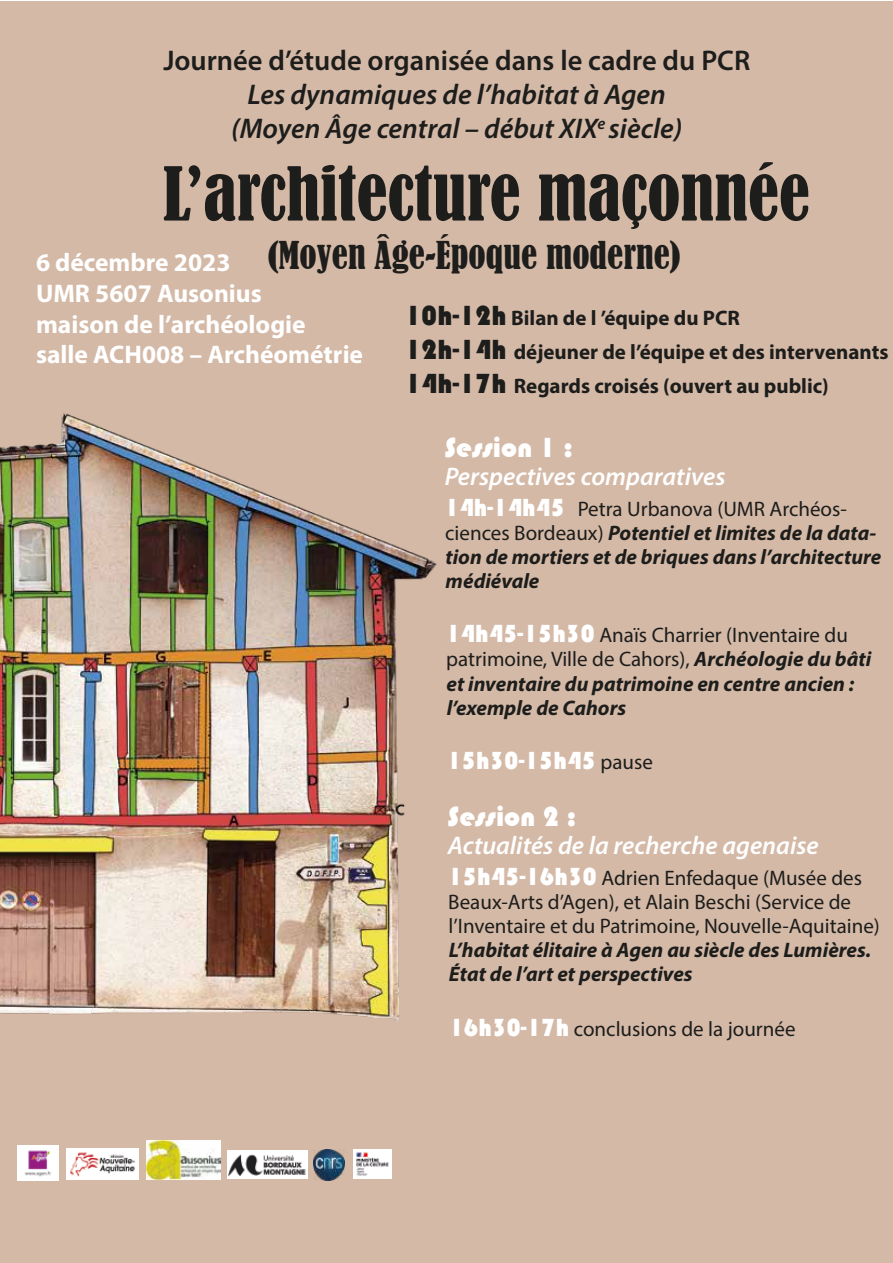
<style>
.page{position:relative;width:893px;height:1263px;background:#fff}
.page>*{position:absolute;margin:0;border:0;box-sizing:border-box;transform-origin:0 0}
.t1{font:condensed 69px "Bernard";color:#1d1d1b}
.t2{font:condensed 36px "Bernard";color:#1d1d1b}
.t3{font:italic 600 28.5px/34.2px "Myriad Pro";color:#1d1d1b;text-align:center}
.t4{font:600 28.5px "Myriad Pro";color:#1d1d1b}
.t5{font:28.5px "Bauhaus 93";color:#fff}
.t6{font:700 25.5px/30.6px "Myriad Pro";color:#fff}
.t7{font:italic 600 25.5px "Myriad Pro";color:#fff}
.t8{font:25.5px "Bauhaus 93";color:#fff}
.t9{font:italic 700 21px/24px "Myriad Pro";color:#1d1d1b}
.t10{font:21px/24px "Myriad Pro";color:#1d1d1b}
.t11{font:700 21px/34.2px "Myriad Pro";color:#1d1d1b}
.s1{font-family:"Bauhaus 93";font-weight:400;font-size:28.5px}
.s2{font-family:"Bauhaus 93";font-weight:400;font-style:normal;font-size:25.5px;color:#fff}
.s3{font-weight:400;font-style:normal}
.s4{font-family:"Myriad Pro";font-size:21px;color:#1d1d1b}
.s5{font-family:"Bauhaus 93";font-size:25.5px;color:#fff}
</style>
<div class="page">
<div style="left:0;top:2px;width:893px;height:1261px;background:#d4b9a7"></div>
<img style="left:147px;top:1140px;width:73px;height:39px">
<img style="left:228px;top:1150px;width:80px;height:29px">
<img style="left:313px;top:1149px;width:31px;height:32px">
<img style="left:354px;top:1149px;width:38px;height:29px">
<img style="left:67px;top:1148px;width:72px;height:32px">
<img style="left:18px;top:1145px;width:40px;height:36px">
<img style="left:0;top:413px;width:437px;height:609px">
<h3 class="t4" style="left:163px;top:42px;width:588px">Journée d’étude organisée dans le cadre du PCR</h3>
<h3 class="t3" style="left:231px;top:77px;width:453px">Les dynamiques de l’habitat à Agen (Moyen Âge central – début XIX<sup>e</sup> siècle)</h3>
<h1 class="t1" style="left:163px;top:154px;width:648px">L’architecture maçonnée</h1>
<h2 class="t2" style="left:268px;top:234px;width:413px">(Moyen Âge-Époque moderne)</h2>
<p class="t6" style="left:36px;top:247px;width:329px">6 décembre 2023<br>UMR 5607 Ausonius<br>maison de l’archéologie salle ACH008 – Archéométrie</p>
<p class="t11" style="left:405px;top:300px;width:485px"><span class="s1">10h-12h</span> Bilan de l ’équipe du PCR<br><span class="s1">12h-14h</span> déjeuner de l’équipe et des intervenants<br><span class="s1">14h-17h</span> Regards croisés (ouvert au public)</p>
<h3 class="t5" style="left:444px;top:431px;width:131px">Session 1 :</h3>
<p class="t7" style="left:445px;top:460px;width:282px">Perspectives comparatives</p>
<p class="t9" style="left:445px;top:496px;width:438px"><span class="s2">14h-14h45</span> <span class="s3">Petra Urbanova (UMR Archéos&shy;ciences Bordeaux)</span> Potentiel et limites de la data&shy;tion de mortiers et de briques dans l’architecture médiévale</p>
<p class="t9" style="left:446px;top:623px;width:427px"><span class="s2">14h45-15h30</span> <span class="s3">Anaïs Charrier (Inventaire du patrimoine, Ville de Cahors),</span> Archéologie du bâti et inventaire du patrimoine en centre ancien : l’exemple de Cahors</p>
<p class="t8" style="left:447px;top:746px;width:207px">15h30-15h45 <span class="s4">pause</span></p>
<h3 class="t5" style="left:448px;top:800px;width:131px">Session 2 :</h3>
<p class="t7" style="left:448px;top:829px;width:372px">Actualités de la recherche agenaise</p>
<p class="t10" style="left:448px;top:865px;width:433px"><span class="s5">15h45-16h30</span> Adrien Enfedaque (Musée des<br>Beaux-Arts d’Agen), et Alain Beschi (Service de l’Inventaire et du Patrimoine, Nouvelle-Aquitaine)</p>
<p class="t9" style="left:449px;top:937px;width:424px">L’habitat élitaire à Agen au siècle des Lumières.<br>État de l’art et perspectives</p>
<p class="t10" style="left:449px;top:1016px;width:348px"><span class="s5">16h30-17h</span> conclusions de la journée</p>
</div>
